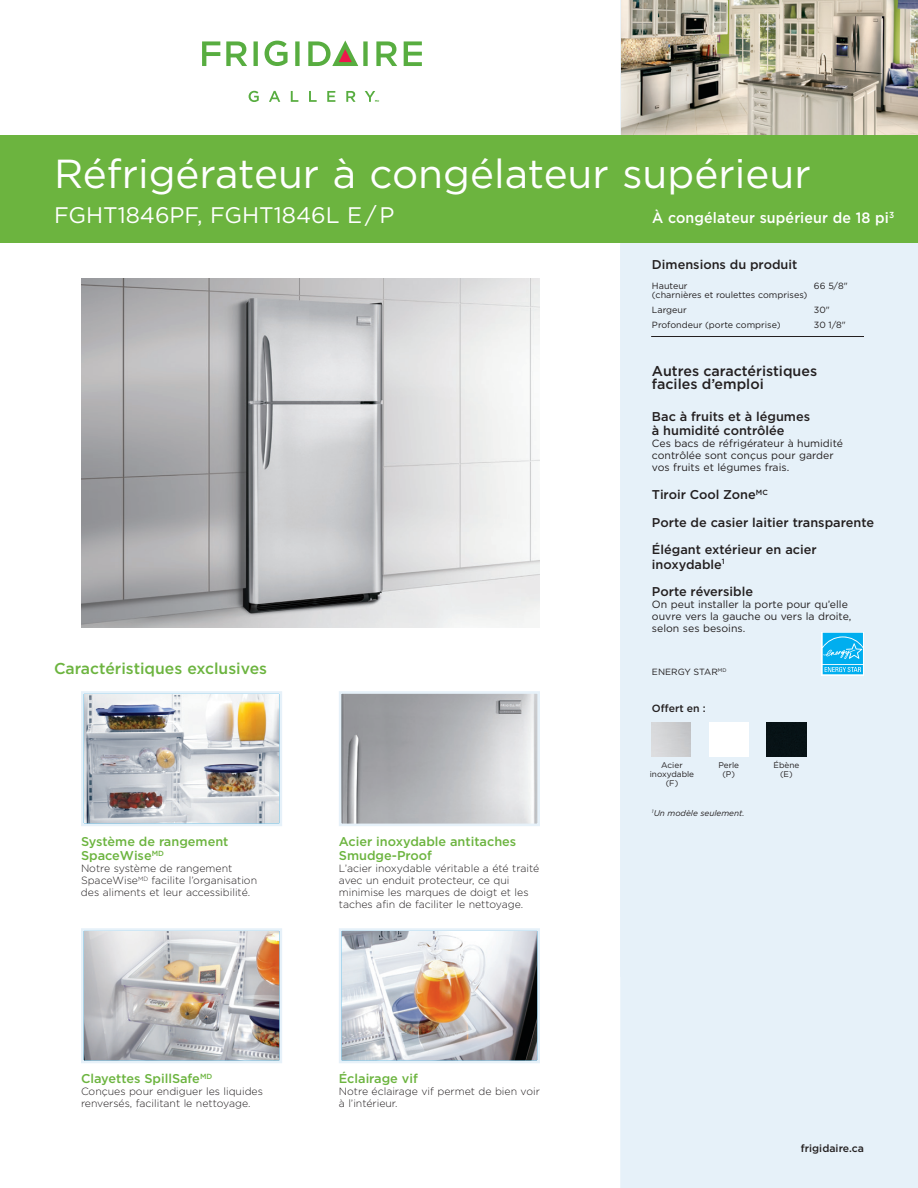
<style>
.page{position:relative;width:918px;height:1188px;background:#fff}
.page>*{position:absolute;margin:0;border:0;box-sizing:border-box;transform-origin:0 0}
.t1{font:40.5px "Gotham";color:#fff}
.t2{font:22.5px "Gotham";color:#fff}
.t3{font:500 15.75px "Gotham";color:#6cb43f}
.t4{font:500 15px "Gotham";letter-spacing:.01em;color:#fff;scale:.95 1}
.t5{font:500 14.25px/13.5px "Gotham";color:#231f20}
.t6{font:500 12.75px/27.8px "Gotham";color:#231f20}
.t7{font:500 12.75px/14.2px "Gotham";color:#6cb43f}
.t8{font:300 10.5px/12px "Gotham";color:#231f20}
.t9{font:10.5px/12px "Gotham";color:#231f20}
.t10{font:500 10.5px "Gotham";letter-spacing:.005em;color:#231f20}
.t11{font:9px/14.5px "Gotham";color:#231f20}
.t12{font:8.25px/9px "Gotham";color:#231f20;text-align:center}
.t13{font:italic 8.25px "Gotham";color:#231f20}
</style>
<div class="page">
<div style="left:620px;top:0;width:298px;height:1188px;background:#e6f1f9"></div>
<img style="left:85px;top:695px;width:193px;height:127px">
<div style="left:81px;top:691px;width:201px;height:135px;border:3px solid #e6f1f9"></div>
<img style="left:343px;top:932px;width:193px;height:127px">
<div style="left:339px;top:928px;width:201px;height:135px;border:3px solid #e6f1f9"></div>
<img style="left:85px;top:932px;width:193px;height:127px">
<div style="left:81px;top:928px;width:201px;height:135px;border:3px solid #e6f1f9"></div>
<img style="left:621px;top:0;width:297px;height:135px">
<img style="left:343px;top:695px;width:193px;height:127px">
<div style="left:339px;top:691px;width:201px;height:135px;border:3px solid #e6f1f9"></div>
<div style="left:0;top:135px;width:918px;height:108px;background:#6cb43f"></div>
<img style="left:82px;top:278px;width:457px;height:350px">
<div style="left:620px;top:244px;width:298px;height:733px;background:#e6f1f9"></div>
<img style="left:651px;top:723px;width:40px;height:34px">
<div style="left:709px;top:723px;width:40px;height:34px;background:#fff"></div>
<img style="left:767px;top:723px;width:39px;height:34px">
<svg style="left:249px;top:91px;width:10px;height:11px"></svg>
<svg style="left:269px;top:91px;width:11px;height:11px"></svg>
<svg style="left:291px;top:91px;width:7px;height:11px"></svg>
<svg style="left:309px;top:91px;width:8px;height:11px"></svg>
<svg style="left:327px;top:91px;width:8px;height:11px"></svg>
<svg style="left:346px;top:91px;width:10px;height:11px"></svg>
<svg style="left:265px;top:41px;width:23px;height:25px"></svg>
<svg style="left:404px;top:41px;width:18px;height:25px"></svg>
<svg style="left:202px;top:41px;width:18px;height:25px"></svg>
<svg style="left:226px;top:41px;width:21px;height:25px"></svg>
<svg style="left:254px;top:41px;width:4px;height:25px"></svg>
<svg style="left:295px;top:41px;width:5px;height:25px"></svg>
<svg style="left:376px;top:41px;width:21px;height:25px"></svg>
<svg style="left:308px;top:40px;width:60px;height:26px"></svg>
<svg style="left:365px;top:91px;width:14px;height:11px"></svg>
<svg style="left:822px;top:632px;width:42px;height:43px"></svg>
<svg style="left:823px;top:633px;width:40px;height:41px;background:#28baf1"></svg>
<h1 class="t1" style="left:54px;top:147px;width:758px">Réfrigérateur à congélateur supérieur</h1>
<h2 class="t2" style="left:54px;top:201px;width:342px">FGHT1846PF, FGHT1846L E / P</h2>
<h3 class="t4" style="left:652px;top:208px;width:256px">À congélateur supérieur de 18 pi<sup>3</sup></h3>
<p class="t6" style="left:652px;top:251px;width:147px">Dimensions du produit</p>
<p class="t11" style="left:652px;top:278px;width:37px">Hauteur</p>
<p class="t11" style="left:814px;top:278px;width:35px">66 5/8"</p>
<p class="t11" style="left:652px;top:288px;width:157px">(charnières et roulettes comprises)<br>Largeur</p>
<p class="t11" style="left:814px;top:302px;width:17px">30"</p>
<h3 class="t3" style="left:54px;top:658px;width:215px">Caractéristiques exclusives</h3>
<p class="t7" style="left:81px;top:834px;width:149px">Système de rangement<br>SpaceWise<sup>MD</sup></p>
<p class="t8" style="left:81px;top:862px;width:178px">Notre système de rangement<br>SpaceWise<sup>MD</sup> facilite l’organisation des aliments et leur accessibilité.</p>
<p class="t7" style="left:81px;top:1071px;width:133px">Clayettes SpillSafe<sup>MD</sup></p>
<p class="t8" style="left:81px;top:1085px;width:183px">Conçues pour endiguer les liquides renversés, facilitant le nettoyage.</p>
<p class="t7" style="left:339px;top:834px;width:179px">Acier inoxydable antitaches<br>Smudge-Proof</p>
<p class="t8" style="left:339px;top:862px;width:202px">L’acier inoxydable véritable a été traité avec un enduit protecteur, ce qui minimise les marques de doigt et les taches afin de faciliter le nettoyage.</p>
<p class="t7" style="left:339px;top:1071px;width:80px">Éclairage vif</p>
<p class="t8" style="left:339px;top:1085px;width:203px">Notre éclairage vif permet de bien voir à l’intérieur.</p>
<p class="t11" style="left:652px;top:317px;width:130px">Profondeur (porte comprise)</p>
<p class="t11" style="left:814px;top:317px;width:33px">30 1/8"</p>
<h3 class="t5" style="left:652px;top:364px;width:167px">Autres caractéristiques faciles d’emploi</h3>
<p class="t6" style="left:652px;top:409px;width:160px;line-height:14.2px">Bac à fruits et à légumes à humidité contrôlée</p>
<p class="t9" style="left:652px;top:437px;width:193px">Ces bacs de réfrigérateur à humidité contrôlée sont conçus pour garder vos fruits et légumes frais.</p>
<p class="t6" style="left:652px;top:480px;width:224px">Tiroir Cool Zone<sup>MC<br></sup>Porte de casier laitier transparente<br>Élégant extérieur en acier</p>
<p class="t6" style="left:652px;top:550px;width:103px">inoxydable<sup>1<br></sup>Porte réversible</p>
<p class="t9" style="left:652px;top:598px;width:201px">On peut installer la porte pour qu’elle ouvre vers la gauche ou vers la droite, selon ses besoins.</p>
<p class="t11" style="left:652px;top:665px;width:76px">ENERGY STAR<sup>MD</sup></p>
<p class="t10" style="left:652px;top:701px;width:55px">Offert en :</p>
<p class="t12" style="left:650px;top:760px;width:46px">Acier inoxydable (F)</p>
<p class="t12" style="left:718px;top:760px;width:22px">Perle (P)</p>
<p class="t12" style="left:773px;top:760px;width:27px">Ébène (E)</p>
<p class="t13" style="left:652px;top:808px;width:94px"><sup>1</sup>Un modèle seulement.</p>
<p class="t10" style="left:801px;top:1141px;width:65px">frigidaire.ca</p>
</div>
